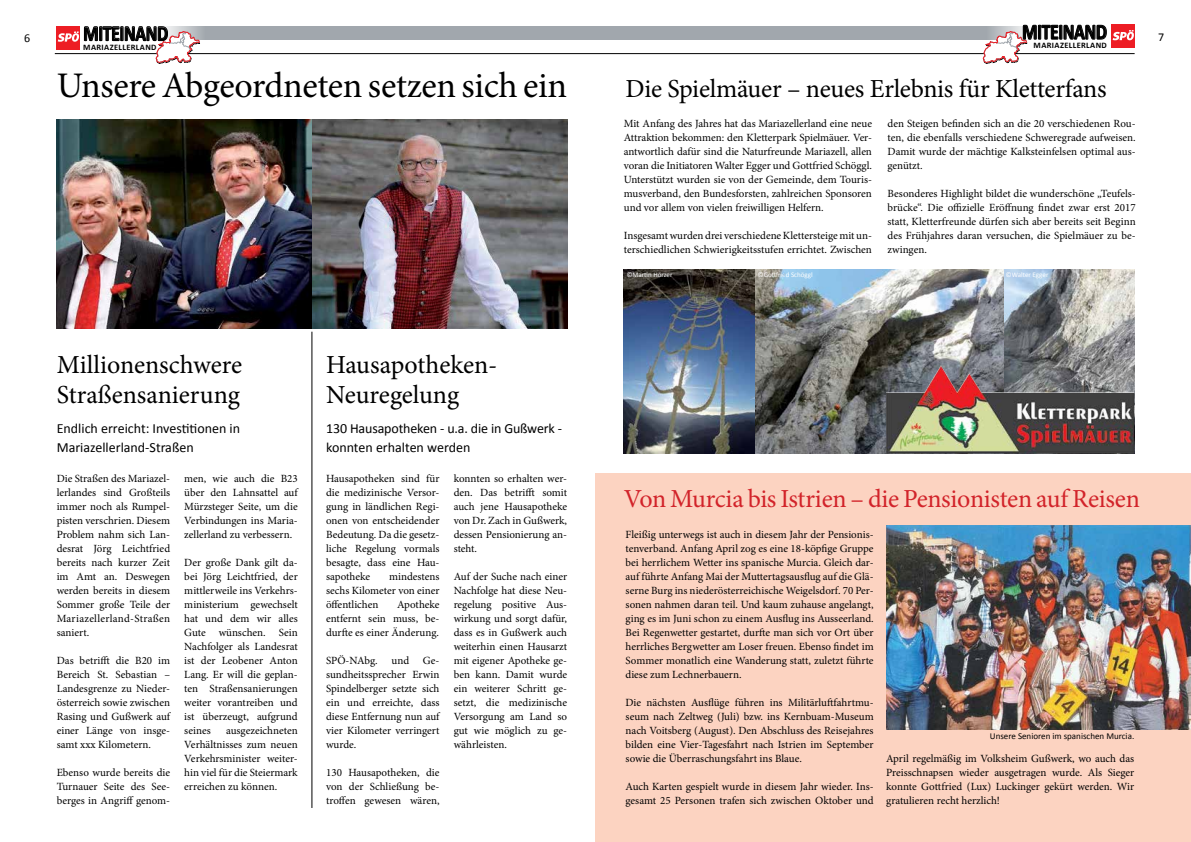
<style>
.page{position:relative;width:1191px;height:842px;background:#fff}
.page>*{position:absolute;margin:0;border:0;box-sizing:border-box;transform-origin:0 0}
.t1{font:36px "Minion Pro";letter-spacing:-.01em;color:#000}
.t2{font:26px/30px "Minion Pro";letter-spacing:-.01em;color:#000}
.t3{font:26px "Minion Pro";letter-spacing:-.01em;color:#d2232a}
.t4{font:700 22px "Calibri";letter-spacing:-.015em;color:#000;scale:.8 1}
.t5{font:14px/19px "Calibri";color:#000}
.t6{font:12px "Calibri";color:#000}
.t7{font:11px/14px "Minion Pro";color:#000;text-align:justify}
.t8{font:9px "Calibri";color:#000}
.t9{font:700 8.4px "Calibri";color:#000}
.t10{font:7px "Calibri";color:#fff}
</style>
<div class="page">
<div style="left:595px;top:473px;width:596px;height:369px;background:#fcd3c1"></div>
<div style="left:156px;top:26px;width:439px;height:14px;background:#a1a7ad"></div>
<div style="left:595px;top:26px;width:439px;height:14px;background:#a1a7ad"></div>
<hr style="left:55px;top:53px;width:1079px;height:1px;background:#000">
<div style="left:57px;top:26px;width:23px;height:24px;background:#ed1d24"></div>
<svg style="left:58px;top:26px;width:143px;height:38px"></svg>
<div style="left:1111px;top:25px;width:24px;height:23px;background:#ed1d24"></div>
<svg style="left:1112px;top:30px;width:22px;height:10px"></svg>
<svg style="left:982px;top:24px;width:124px;height:40px"></svg>
<img style="left:57px;top:119px;width:255px;height:210px">
<img style="left:312px;top:119px;width:255px;height:210px">
<hr style="left:311px;top:332px;width:1px;height:476px;background:#000">
<img style="left:886px;top:525px;width:305px;height:204px">
<img style="left:624px;top:269px;width:510px;height:185px">
<img style="left:927px;top:365px;width:14px;height:22px">
<p class="t6" style="left:24px;top:31px;width:8px">6</p>
<h3 class="t4" style="left:1022px;top:18px;width:66px">MITEINAND</h3>
<h3 class="t4" style="left:83px;top:20px;width:66px">MITEINAND</h3>
<p class="t9" style="left:1033px;top:40px;width:7px">MAR</p>
<p class="t9" style="left:1052px;top:40px;width:9px">IAZELLERLAND</p>
<p class="t9" style="left:83px;top:42px;width:7px">MAR</p>
<p class="t9" style="left:102px;top:42px;width:9px">IAZELLERLAND</p>
<h1 class="t1" style="left:57px;top:61px;width:512px">Unsere Abgeordneten setzen sich ein</h1>
<h2 class="t2" style="left:625px;top:74px;width:482px">Die Spielmäuer – neues Erlebnis für Kletterfans</h2>
<p class="t7" style="left:624px;top:117px;width:250px">Mit Anfang des Jahres hat das Mariazellerland eine neue Attraktion bekommen: den Kletterpark Spielmäuer. Ver&shy;antwortlich dafür sind die Naturfreunde Mariazell, allen voran die Initiatoren Walter Egger und Gottfried Schöggl.<br>Unterstützt wurden sie von der Gemeinde, dem Touris&shy;musverband, den Bundesforsten, zahlreichen Sponsoren und vor allem von vielen freiwilligen Helfern.</p>
<p class="t7" style="left:624px;top:229px;width:250px">Insgesamt wurden drei verschiedene Klettersteige mit un&shy;terschiedlichen Schwierigkeitsstufen errichtet. Zwischen</p>
<p class="t7" style="left:887px;top:117px;width:250px">den Steigen befinden sich an die 20 verschiedenen Rou&shy;ten, die ebenfalls verschiedene Schweregrade aufweisen.<br>Damit wurde der mächtige Kalksteinfelsen optimal aus&shy;genützt.</p>
<p class="t7" style="left:887px;top:187px;width:250px">Besonderes Highlight bildet die wunderschöne „Teufels&shy;brücke“. Die offizielle Eröffnung findet zwar erst 2017 statt, Kletterfreunde dürfen sich aber bereits seit Beginn des Frühjahres daran versuchen, die Spielmäuer zu be&shy;zwingen.</p>
<p class="t10" style="left:626px;top:271px;width:47px">©Martin Hörzer</p>
<p class="t10" style="left:758px;top:271px;width:56px">©Gottfried Schöggl</p>
<p class="t10" style="left:1006px;top:271px;width:44px">©Walter Egger</p>
<p class="t6" style="left:1158px;top:30px;width:8px">7</p>
<h2 class="t2" style="left:57px;top:350px;width:187px">Millionenschwere<br>Straßensanierung</h2>
<h2 class="t2" style="left:326px;top:350px;width:173px">Hausapotheken-<br>Neuregelung</h2>
<p class="t5" style="left:57px;top:418px;width:185px">Endlich erreicht: Investitionen in<br>Mariazellerland-Straßen</p>
<p class="t5" style="left:326px;top:418px;width:237px">130 Hausapotheken - u.a. die in Gußwerk - konnten erhalten werden</p>
<p class="t7" style="left:184px;top:471px;width:115px">men, wie auch die B23 über den Lahnsattel auf Mürzsteger Seite, um die Verbindungen ins Maria&shy;zellerland zu verbessern.</p>
<p class="t7" style="left:184px;top:555px;width:115px">Der große Dank gilt da&shy;bei Jörg Leichtfried, der mittlerweile ins Verkehrs&shy;ministerium gewechselt hat und dem wir alles Gute wünschen. Sein Nachfolger als Landesrat ist der Leobener Anton Lang. Er will die geplan&shy;ten Straßensanierungen weiter vorantreiben und ist überzeugt, aufgrund seines</p>
<p class="t7" style="left:454px;top:471px;width:115px">konnten so erhalten wer&shy;den. Das betrifft somit auch jene Hausapotheke von Dr. Zach in Gußwerk, dessen Pensionierung an&shy;steht.</p>
<p class="t7" style="left:454px;top:569px;width:115px">Auf der Suche nach einer Nachfolge hat diese Neu&shy;regelung positive Aus&shy;wirkung und sorgt dafür, dass es in Gußwerk auch weiterhin einen Hausarzt mit eigener Apotheke ge&shy;ben kann. Damit wurde ein weiterer Schritt ge&shy;setzt, die medizinische Versorgung am Land so gut wie möglich zu ge&shy;währleisten.</p>
<p class="t7" style="left:57px;top:471px;width:115px">Die Straßen des Mariazel&shy;lerlandes sind Großteils immer noch als Rumpel&shy;pisten verschrien. Diesem Problem nahm sich Lan&shy;desrat Jörg Leichtfried bereits nach kurzer Zeit im Amt an. Deswegen werden bereits in diesem Sommer große Teile der Mariazellerland-Straßen saniert.</p>
<p class="t7" style="left:57px;top:653px;width:115px">Das betrifft die B20 im Bereich St. Sebastian – Landesgrenze zu Nieder&shy;österreich sowie zwischen Rasing und Gußwerk auf einer Länge von insge&shy;samt xxx Kilometern.</p>
<p class="t7" style="left:57px;top:765px;width:115px">Ebenso wurde bereits die Turnauer Seite des See&shy;berges in Angriff genom-</p>
<p class="t7" style="left:326px;top:471px;width:115px">Hausapotheken sind für die medizinische Versor&shy;gung in ländlichen Regi&shy;onen von entscheidender Bedeutung. Da die gesetz&shy;liche Regelung vormals besagte, dass eine Hau&shy;sapotheke</p>
<p class="t7" style="left:326px;top:569px;width:115px;text-indent:63px">mindestens sechs Kilometer von einer öffentlichen</p>
<p class="t7" style="left:326px;top:597px;width:115px;text-indent:71px">Apotheke entfernt sein muss, be&shy;durfte es einer Änderung.</p>
<p class="t7" style="left:326px;top:653px;width:53px">SPÖ-NAbg.</p>
<p class="t7" style="left:391px;top:653px;width:19px">und</p>
<p class="t7" style="left:326px;top:653px;width:115px;text-indent:97px">Ge&shy;sundheitssprecher Erwin Spindelberger setzte sich ein und erreichte, dass diese Entfernung nun auf vier Kilometer verringert wurde.</p>
<p class="t7" style="left:326px;top:765px;width:115px">130 Hausapotheken, die von der Schließung be&shy;troffen gewesen wären,</p>
<p class="t7" style="left:184px;top:723px;width:115px;text-indent:42px">ausgezeichneten Verhältnisses zum neuen Verkehrsminister weiter&shy;hin viel für die Steiermark erreichen zu können.</p>
<h2 class="t3" style="left:624px;top:481px;width:517px">Von Murcia bis Istrien – die Pensionisten auf Reisen</h2>
<p class="t7" style="left:625px;top:527px;width:250px">Fleißig unterwegs ist auch in diesem Jahr der Pensionis&shy;tenverband. Anfang April zog es eine 18-köpfige Gruppe bei herrlichem Wetter ins spanische Murcia. Gleich dar&shy;auf führte Anfang Mai der Muttertagsausflug auf die Glä&shy;serne Burg ins niederösterreichische Weigelsdorf. 70 Per&shy;sonen nahmen daran teil. Und kaum zuhause angelangt, ging es im Juni schon zu einem Ausflug ins Ausseerland.<br>Bei Regenwetter gestartet, durfte man sich vor Ort über herrliches Bergwetter am Loser freuen. Ebenso findet im Sommer monatlich eine Wanderung statt, zuletzt führte diese zum Lechnerbauern.</p>
<p class="t7" style="left:625px;top:695px;width:250px">Die nächsten Ausflüge führen ins Militärluftfahrtmu&shy;seum nach Zeltweg (Juli) bzw. ins Kernbuam-Museum nach Voitsberg (August). Den Abschluss des Reisejahres bilden eine Vier-Tagesfahrt nach Istrien im September sowie die Überraschungsfahrt ins Blaue.</p>
<p class="t7" style="left:625px;top:779px;width:250px">Auch Karten gespielt wurde in diesem Jahr wieder. Ins&shy;gesamt 25 Personen trafen sich zwischen Oktober und</p>
<p class="t8" style="left:990px;top:730px;width:146px">Unsere Senioren im spanischen Murcia.</p>
<p class="t7" style="left:886px;top:751px;width:250px">April regelmäßig im Volksheim Gußwerk, wo auch das Preisschnapsen wieder ausgetragen wurde. Als Sieger konnte Gottfried (Lux) Luckinger gekürt werden. Wir gratulieren recht herzlich!</p>
</div>
